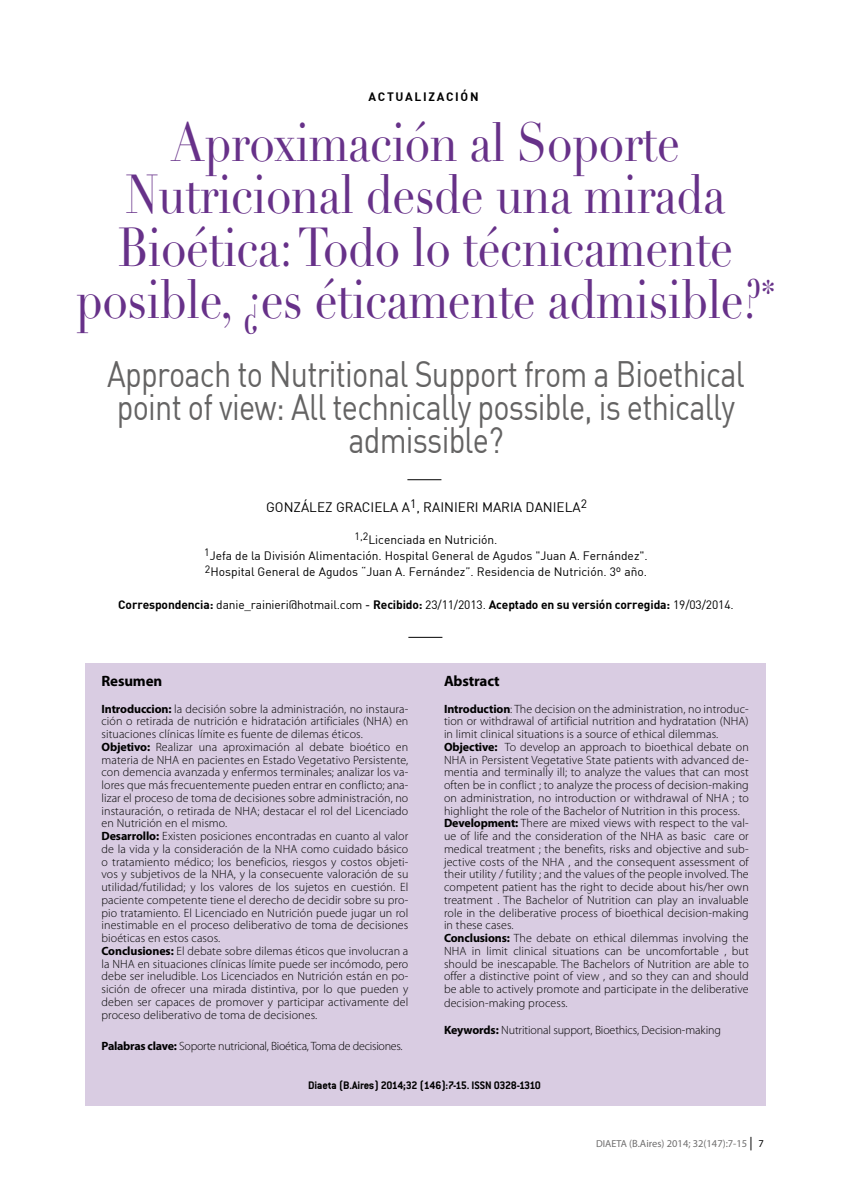
<style>
.page{position:relative;width:851px;height:1191px;background:#fff}
.page>*{position:absolute;margin:0;border:0;box-sizing:border-box;transform-origin:0 0}
.t1{font:54px/52.5px "Didot LT Std";letter-spacing:-.01em;color:#673189;text-align:center;scale:.85 1}
.t2{font:36px/33px "DIN";letter-spacing:-.025em;color:#646363;text-align:center;scale:.85 1}
.t3{font:700 15px "Myriad Pro";letter-spacing:-.01em;color:#000}
.t4{font:13.5px "DIN";color:#000}
.t5{font:300 12px/12.8px "Myriad Pro";letter-spacing:.01em;color:#000}
.t6{font:12px/16.2px "DIN";color:#000;text-align:center}
.t7{font:700 12px "DIN";letter-spacing:-.01em;color:#000}
.t8{font:300 12px "Myriad Pro";letter-spacing:-.02em;color:#000}
.t9{font:300 12px "Myriad Pro";letter-spacing:-.01em;color:#000}
.t10{font:700 12px "Conduit ITC";letter-spacing:-.025em;color:#000}
.t11{font:700 12px "DIN";letter-spacing:.14em;color:#000}
.t12{font:10.5px "Myriad Pro";color:#706f6f}
.s1{font-weight:400}
.s2{font-weight:700}
.s3{font-size:10.2px}
.s4{font-size:13.5px;color:#000}
.s5{color:#000}
</style>
<div class="page">
<div style="left:85px;top:663px;width:680px;height:442px;background:#d9cce2"></div>
<hr style="left:407px;top:479px;width:34px;height:1px;background:#000">
<hr style="left:408px;top:637px;width:34px;height:1px;background:#000">
<p class="t11" style="left:368px;top:89px;width:111px">actualización</p>
<h1 class="t1" style="left:76px;top:117px;width:824px">Aproximación al Soporte<br>Nutricional desde una mirada<br>Bioética: Todo lo técnicamente posible, ¿es éticamente admisible?<sup>*</sup></h1>
<h2 class="t2" style="left:107px;top:357px;width:751px">Approach to Nutritional Support from a Bioethical point of view: All technically possible, is ethically admissible?</h2>
<p class="t4" style="left:266px;top:499px;width:322px">González Graciela A<sup>1</sup>, Rain ieri Maria Dan iela<sup>2</sup></p>
<p class="t6" style="left:204px;top:531px;width:445px"><sup>1,2</sup>Licenciada en Nutrición.<br><sup>1</sup>Jefa de la División Alimentación. Hospital General de Agudos "Juan A. Fernández".<br><sup>2</sup>Hospital General de Agudos “Juan A. Fernández”. Residencia de Nutrición. 3º año.</p>
<p class="t7" style="left:118px;top:596px;width:617px">Correspondencia: <span class="s1">danie_rainieri@hotmail.com -</span> Recibido: <span class="s1">23/11/2013.</span> Aceptado en su versión corregida: <span class="s1">19/03/2014.</span></p>
<p class="t3" style="left:101px;top:670px;width:62px">Resumen</p>
<p class="t5" style="left:101px;top:702px;width:308px"><span class="s2">Introduccion:</span> la decisión sobre la administración, no instaura&shy;ción o retirada de nutrición e hidratación artificiales (NHA) en situaciones clínicas límite es fuente de dilemas éticos.<br><span class="s2">Objetivo:</span> Realizar una aproximación al debate bioético en materia de NHA en pacientes en Estado Vegetativo Persistente, con demencia avanzada y enfermos terminales; analizar los va&shy;lores que más frecuentemente pueden entrar en conflicto; ana&shy;lizar el proceso de toma de decisiones sobre administración, no instauración, o retirada de NHA; destacar el rol del Licenciado en Nutrición en el mismo.<br><span class="s2">Desarrollo:</span> Existen posiciones encontradas en cuanto al valor de la vida y la consideración de la NHA como cuidado básico o tratamiento médico; los beneficios, riesgos y costos objeti&shy;vos y subjetivos de la NHA, y la consecuente valoración de su utilidad/futilidad; y los valores de los sujetos en cuestión. El paciente competente tiene el derecho de decidir sobre su pro&shy;pio tratamiento. El Licenciado en Nutrición puede jugar un rol inestimable en el proceso deliberativo de toma de decisiones bioéticas en estos casos.<br><span class="s2">Conclusiones:</span> El debate sobre dilemas éticos que involucran a la NHA en situaciones clínicas límite puede ser incómodo, pero debe ser ineludible. Los Licenciados en Nutrición están en po&shy;sición de ofrecer una mirada distintiva, por lo que pueden y deben ser capaces de promover y participar activamente del proceso deliberativo de toma de decisiones.</p>
<p class="t8" style="left:101px;top:1039px;width:303px"><span class="s2">Palabras clave:</span> Soporte nutricional, Bioética, Toma de decisiones.</p>
<p class="t3" style="left:444px;top:670px;width:57px">Abstract</p>
<p class="t5" style="left:444px;top:702px;width:306px"><span class="s2">Introduction</span>: The decision on the administration, no introduc&shy;tion or withdrawal of artificial nutrition and hydratation (NHA) in limit clinical situations is a source of ethical dilemmas.<br><span class="s2">Objective:</span> To develop an approach to bioethical debate on NHA in Persistent Vegetative State patients with advanced de&shy;mentia and terminally ill; to analyze the values that can most often be in conflict ; to analyze the process of decision-making on administration, no introduction or withdrawal of NHA ; to highlight the role of the Bachelor of Nutrition in this process.<br><span class="s2">Development:</span> There are mixed views with respect to the val&shy;ue of life and the consideration of the NHA as basic care or medical treatment ; the benefits, risks and objective and sub&shy;jective costs of the NHA , and the consequent assessment of their utility / futility ; and the values of the people involved. The competent patient has the right to decide about his/her own treatment . The Bachelor of Nutrition can play an invaluable role in the deliberative process of bioethical decision-making in these cases.<br><span class="s2">Conclusions:</span> The debate on ethical dilemmas involving the NHA in limit clinical situations can be uncomfortable , but should be inescapable. The Bachelors of Nutrition are able to offer a distinctive point of view , and so they can and should be able to actively promote and participate in the deliberative decision-making process.</p>
<p class="t9" style="left:444px;top:1023px;width:278px"><span class="s2">Keywords:</span> Nutritional support, Bioethics, Decision-making</p>
<p class="t10" style="left:308px;top:1078px;width:234px">Diaeta (B.Aires) 2014;32 (146):7-15. ISSN 0328-1310</p>
<p class="t12" style="left:596px;top:1137px;width:169px"><span class="s3">DIAETA</span> (B.Aires) 2014; 32(147):7-15 <span class="s4">|</span> <span class="s5">7</span></p>
</div>
